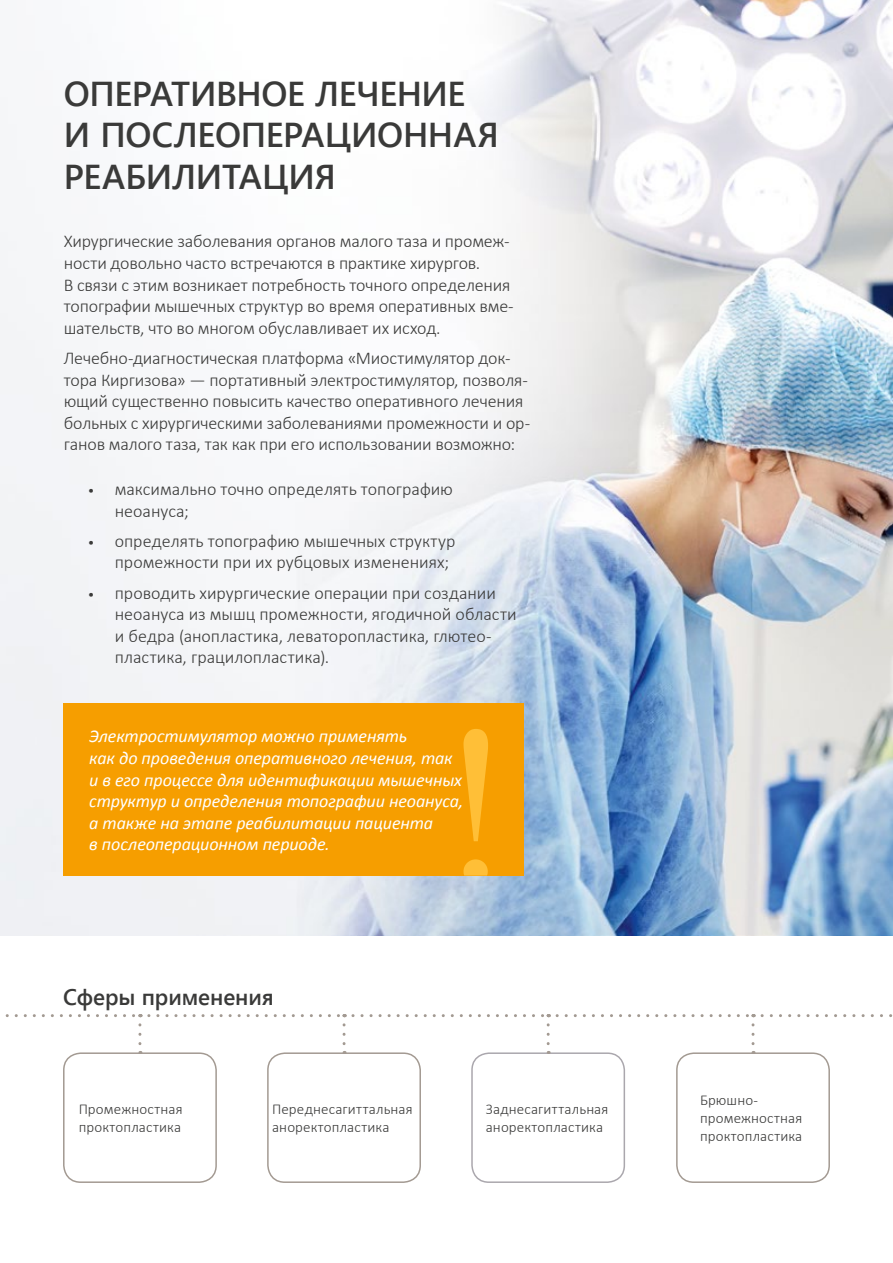
<style>
.page{position:relative;width:893px;height:1263px;background:#fff}
.page>*{position:absolute;margin:0;border:0;box-sizing:border-box;transform-origin:0 0}
.t1{font:600 34.5px/41.4px "Segoe UI";letter-spacing:-.01em;color:#3a3a39}
.t2{font:600 22.5px "Segoe UI";letter-spacing:-.005em;color:#3a3a39}
.t3{font:300 18px/21.6px "Calibri";letter-spacing:-.005em;color:#3a3a39}
.t4{font:italic 18px/21.6px "Calibri";letter-spacing:-.005em;color:#fff}
.t5{font:300 15px/18px "Calibri";letter-spacing:.01em;color:#3a3a39}
.s1{font-size:13.5px}
</style>
<div class="page">
<img style="left:0;top:0;width:893px;height:935px">
<div style="left:63px;top:1052px;width:154px;height:131px;border:2px solid #a39a92;border-radius:17px"></div>
<div style="left:267px;top:1052px;width:154px;height:131px;border:2px solid #a39a92;border-radius:17px"></div>
<div style="left:471px;top:1052px;width:154px;height:131px;border:2px solid #aaa7ad;border-radius:17px"></div>
<div style="left:676px;top:1052px;width:154px;height:131px;border:2px solid #a39a92;border-radius:17px"></div>
<svg style="left:762px;top:1014px;width:131px;height:3px"></svg>
<svg style="left:5px;top:1014px;width:136px;height:3px"></svg>
<svg style="left:138px;top:1025px;width:3px;height:29px"></svg>
<svg style="left:149px;top:1014px;width:196px;height:3px"></svg>
<svg style="left:343px;top:1025px;width:3px;height:29px"></svg>
<svg style="left:353px;top:1014px;width:196px;height:3px"></svg>
<svg style="left:547px;top:1025px;width:3px;height:29px"></svg>
<svg style="left:557px;top:1014px;width:197px;height:3px"></svg>
<svg style="left:751px;top:1025px;width:3px;height:29px"></svg>
<div style="left:63px;top:703px;width:460px;height:172px;background:#f69e00"></div>
<svg style="left:463px;top:729px;width:25px;height:146px"></svg>
<h1 class="t1" style="left:64px;top:71px;width:437px">ОПЕРАТИВНОЕ ЛЕЧЕНИЕ<br>И ПОСЛЕОПЕРАЦИОННАЯ<br>РЕАБИЛИТАЦИЯ</h1>
<p class="t3" style="left:64px;top:230px;width:451px">Хирургические заболевания органов малого таза и промеж&shy;ности довольно часто встречаются в практике хирургов.<br>В связи с этим возникает потребность точного определения топографии мышечных структур во время оперативных вме&shy;шательств, что во многом обуславливает их исход.</p>
<p class="t3" style="left:64px;top:347px;width:468px">Лечебно-диагностическая платформа «Миостимулятор док&shy;тора Киргизова» — портативный электростимулятор, позволя&shy;ющий существенно повысить качество оперативного лечения больных с хирургическими заболеваниями промежности и ор&shy;ганов малого таза, так как при его использовании возможно:</p>
<p class="t3" style="left:115px;top:478px;width:340px;text-indent:-27px"><span class="s1">•</span> максимально точно определять топографию неоануса;</p>
<p class="t3" style="left:115px;top:530px;width:342px;text-indent:-27px"><span class="s1">•</span> определять топографию мышечных структур промежности при их рубцовых изменениях;</p>
<p class="t3" style="left:115px;top:581px;width:403px;text-indent:-27px"><span class="s1">•</span> проводить хирургические операции при создании неоануса из мышц промежности, ягодичной области и бедра (анопластика, леваторопластика, глютео&shy;пластика, грацилопластика).</p>
<p class="t4" style="left:89px;top:725px;width:376px">Электростимулятор можно применять<br>как до проведения оперативного лечения, так и в его процессе для идентификации мышечных структур и определения топографии неоануса, а также на этапе реабилитации пациента<br>в послеоперационном периоде.</p>
<p class="t2" style="left:63px;top:982px;width:212px">Сферы применения</p>
<p class="t5" style="left:79px;top:1100px;width:105px">Промежностная проктопластика</p>
<p class="t5" style="left:272px;top:1100px;width:142px">Переднесагиттальная аноректопластика</p>
<p class="t5" style="left:486px;top:1100px;width:124px">Заднесагиттальная аноректопластика</p>
<p class="t5" style="left:700px;top:1091px;width:104px">Брюшно&shy;промежностная проктопластика</p>
</div>
